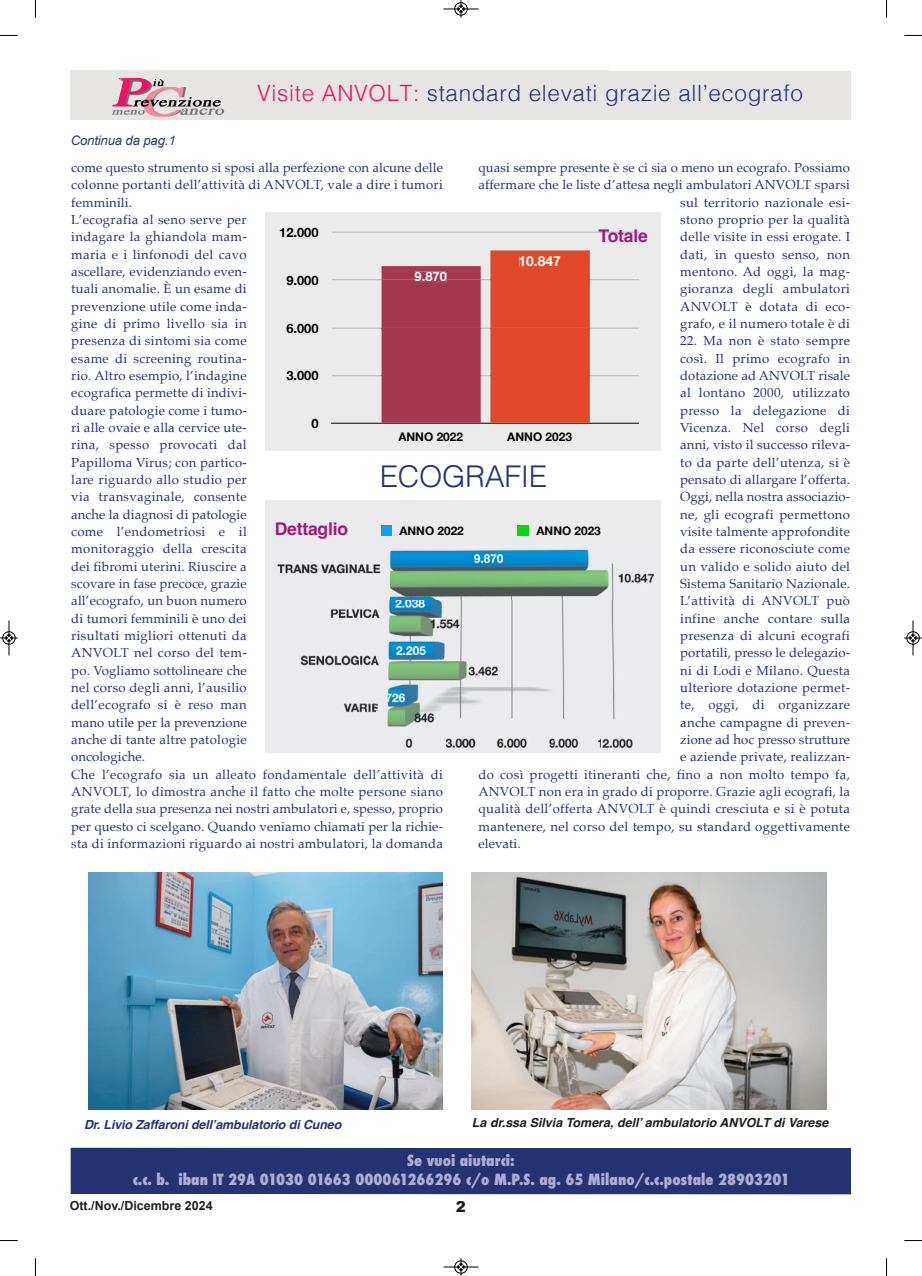
<style>
.page{position:relative;width:922px;height:1276px;background:#fff}
.page>*{position:absolute;margin:0;border:0;box-sizing:border-box;transform-origin:0 0}
.t1{font:300 30px "Helvetica";letter-spacing:-.01em;color:#263372}
.t2{font:300 22.5px "Helvetica";letter-spacing:.03em;color:#263372}
.t3{font:700 17.5px "Helvetica";letter-spacing:-.01em;color:#9e1b7a}
.t4{font:800 condensed 15px "Futura";color:#afacd4}
.t5{font:900 15px "Arial";color:#231f20}
.t6{font:700 13.88px "Helvetica Neue";color:#fff}
.t7{font:13.12px/17.4px "Palatino";letter-spacing:.02em;color:#263372}
.t8{font:italic 13.12px "Arial";letter-spacing:-.01em;color:#2b4167}
.t9{font:700 12.88px "Helvetica Neue";color:#000}
.t10{font:700 12.88px "Helvetica Neue";color:#fff}
.t11{font:italic 700 12.5px "Helvetica";color:#231f20}
.t12{font:italic 700 12.5px "Helvetica";letter-spacing:-.01em;color:#263372}
.t13{font:700 12.5px "Arial";color:#231f20}
.t14{font:700 11.88px "Helvetica Neue";color:#000}
.t15{font:700 11.75px "Helvetica Neue";color:#000}
.s1{color:#ec1163}
</style>
<div class="page">
<div style="left:71px;top:71px;width:779px;height:49px;background:#e7e5e4"></div>
<img style="left:112px;top:78px;width:113px;height:39px">
<div style="left:71px;top:1148px;width:779px;height:46px;background:#263372"></div>
<img style="left:472px;top:872px;width:354px;height:237px">
<div style="left:265px;top:212px;width:396px;height:238px;background:#ebebeb"></div>
<hr style="left:332px;top:375px;width:307px;height:1px;background:#b8b8b8">
<hr style="left:332px;top:328px;width:307px;height:1px;background:#b8b8b8">
<hr style="left:332px;top:279px;width:307px;height:1px;background:#b8b8b8">
<hr style="left:332px;top:232px;width:307px;height:1px;background:#b8b8b8">
<hr style="left:331px;top:423px;width:307px;height:1px;background:#000">
<div style="left:490px;top:250px;width:99px;height:173px;background:#e2492a"></div>
<hr style="left:490px;top:375px;width:99px;height:1px;background:#e2492a">
<hr style="left:490px;top:328px;width:99px;height:1px;background:#e2492a">
<hr style="left:490px;top:279px;width:99px;height:1px;background:#e2492a">
<div style="left:381px;top:266px;width:99px;height:157px;background:#a43751"></div>
<div style="left:519px;top:256px;width:41px;height:10px;background:#e2492a"></div>
<div style="left:265px;top:500px;width:396px;height:253px;background:#ebebeb"></div>
<div style="left:380px;top:525px;width:11px;height:11px;background:#00a2ff"></div>
<div style="left:517px;top:525px;width:11px;height:11px;background:#00d90e"></div>
<img style="left:277px;top:549px;width:377px;height:199px">
<img style="left:88px;top:872px;width:355px;height:237px">
<svg style="left:35px;top:0;width:1px;height:18px"></svg>
<svg style="left:0;top:35px;width:18px;height:1px"></svg>
<svg style="left:886px;top:0;width:1px;height:18px"></svg>
<svg style="left:904px;top:35px;width:17px;height:1px"></svg>
<svg style="left:35px;top:1258px;width:1px;height:18px"></svg>
<svg style="left:0;top:1240px;width:18px;height:1px"></svg>
<svg style="left:886px;top:1258px;width:1px;height:18px"></svg>
<svg style="left:904px;top:1240px;width:17px;height:1px"></svg>
<div style="left:454px;top:2px;width:13px;height:14px;border:1px solid #fff;border-radius:50%"></div>
<hr style="left:443px;top:9px;width:35px;height:1px;background:#000">
<div style="left:454px;top:3px;width:13px;height:12px;border:1px solid #000;border-radius:50%"></div>
<svg style="left:457px;top:0;width:7px;height:18px"></svg>
<hr style="left:443px;top:1266px;width:35px;height:1px;background:#000">
<div style="left:454px;top:1260px;width:13px;height:13px;border:1px solid #000;border-radius:50%"></div>
<svg style="left:457px;top:1258px;width:7px;height:17px"></svg>
<div style="left:2px;top:631px;width:14px;height:13px;border:1px solid #fff;border-radius:50%"></div>
<hr style="left:9px;top:620px;width:1px;height:35px;background:#000">
<div style="left:3px;top:631px;width:12px;height:13px;border:1px solid #000;border-radius:50%"></div>
<svg style="left:0;top:635px;width:18px;height:6px"></svg>
<hr style="left:912px;top:620px;width:1px;height:35px;background:#000">
<div style="left:906px;top:631px;width:13px;height:13px;border:1px solid #000;border-radius:50%"></div>
<svg style="left:904px;top:635px;width:17px;height:6px"></svg>
<h2 class="t2" style="left:257px;top:83px;width:547px"><span class="s1">Visite ANVOLT:</span> standard elevati grazie all’ecografo</h2>
<p class="t8" style="left:71px;top:133px;width:106px">Continua da pag.1</p>
<p class="t7" style="left:71px;top:160px;width:373px">come questo strumento si sposi alla perfezione con alcune delle colonne portanti dell’attività di ANVOLT, vale a dire i tumori femminili.<br>L’ecografia al seno serve per<br>indagare la ghiandola mam-<br>maria e i linfonodi del cavo<br>ascellare, evidenziando even-<br>tuali anomalie. È un esame di<br>prevenzione utile come inda-<br>gine di primo livello sia in<br>presenza di sintomi sia come<br>esame di screening routina-<br>rio. Altro esempio, l’indagine<br>ecografica permette di indivi-<br>duare patologie come i tumo-<br>ri alle ovaie e alla cervice ute-<br>rina, spesso provocati dal<br>Papilloma Virus; con partico-<br>lare riguardo allo studio per<br>via transvaginale, consente<br>anche la diagnosi di patologie<br>come l’endometriosi e il<br>monitoraggio della crescita<br>dei fibromi uterini. Riuscire a<br>scovare in fase precoce, grazie<br>all’ecografo, un buon numero<br>di tumori femminili è uno dei<br>risultati migliori ottenuti da<br>ANVOLT nel corso del tem-<br>po. Vogliamo sottolineare che<br>nel corso degli anni, l’ausilio<br>dell’ecografo si è reso man<br>mano utile per la prevenzione<br>anche di tante altre patologie<br>oncologiche.<br>Che l’ecografo sia un alleato fondamentale dell’attività di ANVOLT, lo dimostra anche il fatto che molte persone siano grate della sua presenza nei nostri ambulatori e, spesso, proprio per questo ci scelgano. Quando veniamo chiamati per la richie&shy;sta di informazioni riguardo ai nostri ambulatori, la domanda</p>
<p class="t7" style="left:478px;top:160px;width:373px;text-align:right">quasi sempre presente è se ci sia o meno un ecografo. Possiamo affermare che le liste d’attesa negli ambulatori ANVOLT sparsi sul territorio nazionale esi-<br>stono proprio per la qualità<br>delle visite in essi erogate. I<br>dati, in questo senso, non<br>mentono. Ad oggi, la mag-<br>gioranza degli ambulatori<br>ANVOLT è dotata di eco-<br>grafo, e il numero totale è di</p>
<p class="t9" style="left:279px;top:225px;width:41px">12.000</p>
<p class="t9" style="left:286px;top:272px;width:34px">9.000</p>
<p class="t9" style="left:286px;top:320px;width:34px">6.000</p>
<p class="t9" style="left:286px;top:368px;width:34px">3.000</p>
<p class="t9" style="left:311px;top:415px;width:9px">0</p>
<h3 class="t3" style="left:598px;top:229px;width:51px">Totale</h3>
<p class="t6" style="left:518px;top:253px;width:44px">10.847</p>
<p class="t10" style="left:414px;top:268px;width:34px">9.870</p>
<p class="t7" style="left:680px;top:333px;width:171px">22. Ma non è stato sempre</p>
<p class="t7" style="left:680px;top:350px;width:171px">così. Il primo ecografo in</p>
<p class="t7" style="left:680px;top:368px;width:171px">dotazione ad ANVOLT risale</p>
<p class="t7" style="left:680px;top:385px;width:171px">al lontano 2000, utilizzato</p>
<p class="t7" style="left:680px;top:402px;width:171px">presso la delegazione di</p>
<p class="t7" style="left:680px;top:420px;width:171px">Vicenza. Nel corso degli</p>
<p class="t7" style="left:680px;top:437px;width:171px">anni, visto il successo rileva-</p>
<p class="t7" style="left:680px;top:454px;width:171px">to da parte dell’utenza, si è</p>
<p class="t7" style="left:680px;top:472px;width:171px">pensato di allargare l’offerta.</p>
<p class="t7" style="left:680px;top:489px;width:171px">Oggi, nella nostra associazio-</p>
<p class="t7" style="left:680px;top:506px;width:171px">ne, gli ecografi permettono</p>
<p class="t7" style="left:680px;top:524px;width:171px">visite talmente approfondite</p>
<p class="t7" style="left:680px;top:541px;width:171px">da essere riconosciute come</p>
<p class="t7" style="left:680px;top:558px;width:171px">un valido e solido aiuto del</p>
<p class="t7" style="left:680px;top:576px;width:171px">Sistema Sanitario Nazionale.</p>
<p class="t7" style="left:680px;top:593px;width:171px">L’attività di ANVOLT può</p>
<p class="t7" style="left:680px;top:610px;width:171px">infine anche contare sulla</p>
<p class="t7" style="left:680px;top:627px;width:171px">presenza di alcuni ecografi</p>
<p class="t7" style="left:680px;top:645px;width:171px">portatili, presso le delegazio-</p>
<p class="t7" style="left:680px;top:662px;width:171px">ni di Lodi e Milano. Questa</p>
<p class="t7" style="left:680px;top:679px;width:171px">ulteriore dotazione permet-</p>
<p class="t7" style="left:680px;top:697px;width:171px">te, oggi, di organizzare</p>
<p class="t7" style="left:680px;top:714px;width:171px">anche campagne di preven-</p>
<p class="t7" style="left:680px;top:731px;width:171px">zione ad hoc presso strutture</p>
<p class="t7" style="left:680px;top:749px;width:171px">e aziende private, realizzan-</p>
<p class="t7" style="left:478px;top:766px;width:373px">do così progetti itineranti che, fino a non molto tempo fa,</p>
<p class="t7" style="left:478px;top:783px;width:373px">ANVOLT non era in grado di proporre. Grazie agli ecografi, la</p>
<p class="t7" style="left:478px;top:801px;width:373px">qualità dell’offerta ANVOLT è quindi cresciuta e si è potuta</p>
<p class="t7" style="left:478px;top:818px;width:373px">mantenere, nel corso del tempo, su standard oggettivamente</p>
<p class="t7" style="left:478px;top:835px;width:44px">elevati.</p>
<p class="t14" style="left:398px;top:429px;width:66px">ANNO 2022</p>
<p class="t14" style="left:507px;top:429px;width:66px">ANNO 2023</p>
<h1 class="t1" style="left:379px;top:464px;width:169px">ECOGRAFIE</h1>
<h3 class="t3" style="left:275px;top:522px;width:75px">Dettaglio</h3>
<p class="t15" style="left:399px;top:524px;width:66px">ANNO 2022</p>
<p class="t15" style="left:536px;top:524px;width:66px">ANNO 2023</p>
<p class="t12" style="left:84px;top:1119px;width:259px">Dr. Livio Zaffaroni dell’ambulatorio di Cuneo</p>
<p class="t11" style="left:472px;top:1117px;width:358px">La dr.ssa Silvia Tomera, dell’ ambulatorio ANVOLT di Varese</p>
<p class="t4" style="left:407px;top:1150px;width:109px">Se vuoi aiutarci:</p>
<p class="t4" style="left:133px;top:1170px;width:657px">c.c. b. iban IT 29A 01030 01663 000061266296 c/o M.P.S. ag. 10 Milano/c.c.postale 28903201</p>
<p class="t4" style="left:565px;top:1170px;width:20px">65</p>
<p class="t13" style="left:70px;top:1198px;width:144px">Ott./Nov./Dicembre 2024</p>
<p class="t5" style="left:456px;top:1195px;width:12px">2</p>
</div>
